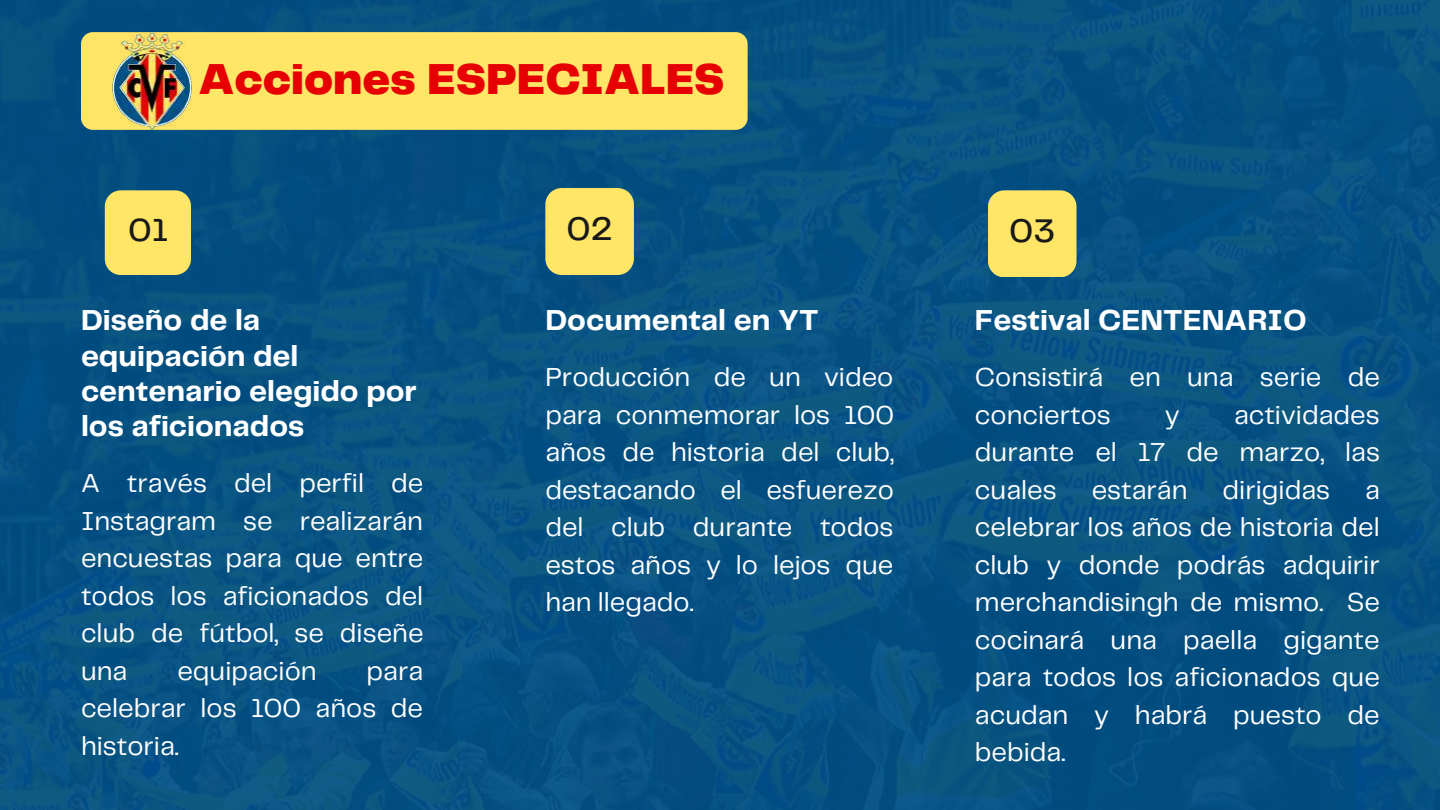
<style>
.page{position:relative;width:1440px;height:810px;background:#fff}
.page>*{position:absolute;margin:0;border:0;box-sizing:border-box;transform-origin:0 0}
.t1{font:900 45px "Telegraf";color:#e60004}
.t2{font:500 34px "Telegraf";color:#191919}
.t3{font:500 33.2px "Telegraf";color:#191919}
.t4{font:700 30px/35.2px "Telegraf";color:#fff}
.t5{font:27px/37.5px "Telegraf";color:#fff;text-align:justify}
</style>
<div class="page">
<img style="left:0;top:0;width:1440px;height:810px">
<div style="left:81px;top:32px;width:667px;height:98px;background:#ffe667;border-radius:12px"></div>
<div style="left:105px;top:190px;width:86px;height:85px;background:#ffe667;border-radius:16px"></div>
<div style="left:545px;top:188px;width:89px;height:87px;background:#ffe667;border-radius:16px"></div>
<div style="left:988px;top:190px;width:89px;height:87px;background:#ffe667;border-radius:16px"></div>
<img style="left:113px;top:32px;width:79px;height:98px">
<h1 class="t1" style="left:199px;top:60px;width:528px">Acciones ESPECIALES</h1>
<p class="t3" style="left:128px;top:216px;width:42px">01</p>
<p class="t2" style="left:566px;top:214px;width:48px">02</p>
<p class="t2" style="left:1009px;top:216px;width:48px">03</p>
<p class="t4" style="left:81px;top:304px;width:337px">Diseño de la equipación del centenario elegido por los aficionados</p>
<p class="t4" style="left:545px;top:304px;width:275px">Documental en YT</p>
<p class="t5" style="left:545px;top:360px;width:350px">Producción de un video para conmemorar los 100 años de historia del club, destacando el esfuerezo del club durante todos estos años y lo lejos que han llegado.</p>
<p class="t5" style="left:81px;top:466px;width:344px">A través del perfil de Instagram se realizarán encuestas para que entre todos los aficionados del club de fútbol, se diseñe una</p>
<p class="t5" style="left:177px;top:653px;width:141px">equipación</p>
<p class="t5" style="left:81px;top:653px;width:344px;text-indent:286px">para celebrar los 100 años de historia.</p>
<p class="t4" style="left:975px;top:304px;width:333px">Festival CENTENARIO</p>
<p class="t5" style="left:975px;top:360px;width:407px">Consistirá en una serie de conciertos</p>
<p class="t5" style="left:975px;top:397px;width:407px;text-indent:259px">actividades durante el 17 de marzo, las cuales</p>
<p class="t5" style="left:1165px;top:397px;width:17px">y</p>
<p class="t5" style="left:1092px;top:472px;width:97px">estarán</p>
<p class="t5" style="left:1223px;top:472px;width:109px">dirigidas</p>
<p class="t5" style="left:975px;top:472px;width:407px;text-indent:390px">a celebrar los años de historia del club y donde podrás adquirir merchandisingh de mismo. Se cocinará una paella gigante para todos los aficionados que acudan y habrá puesto de bebida.</p>
</div>
